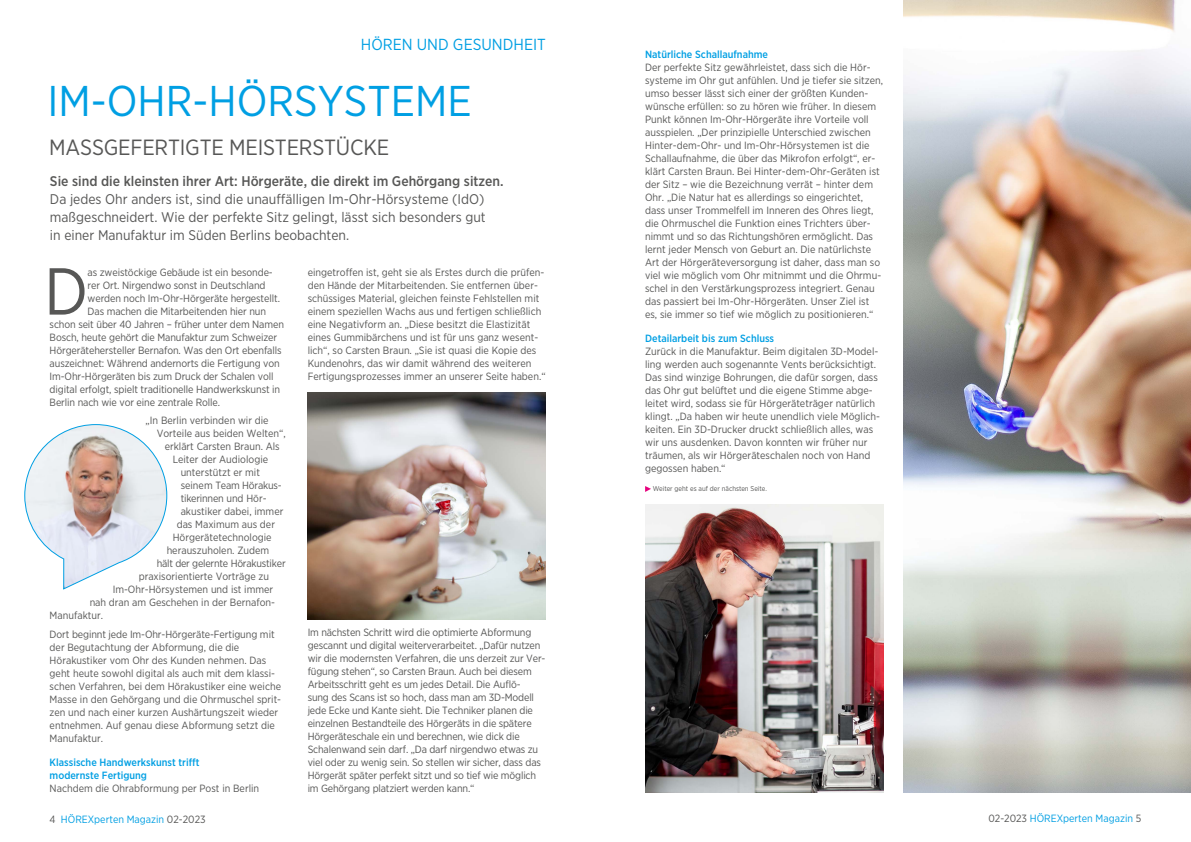
<style>
.page{position:relative;width:1191px;height:842px;background:#fff}
.page>*{position:absolute;margin:0;border:0;box-sizing:border-box;transform-origin:0 0}
.t1{font:66.2px "Gotham Narrow";color:#575756}
.t2{font:43px "Gotham Narrow";color:#009fe3}
.t3{font:22px "Gotham Narrow";letter-spacing:-.01em;color:#575756}
.t4{font:16px "Gotham Narrow";color:#009fe3}
.t5{font:14px/18px "Gotham Narrow";color:#575756;text-align:justify}
.t6{font:500 14px "Gotham Narrow";color:#575756}
.t7{font:10.5px/13px "Gotham Narrow";color:#575756}
.t8{font:500 10.5px/13px "Gotham Narrow";color:#009fe3}
.t9{font:10.5px "Gotham Narrow";letter-spacing:-.02em;color:#575756}
.t10{font:10.5px "Gotham Narrow";color:#009fe3}
.t11{font:7px "Gotham Narrow";color:#575756}
.s1{color:#575756}
</style>
<div class="page">
<svg style="left:24px;top:424px;width:144px;height:166px"></svg>
<svg style="left:645px;top:486px;width:6px;height:6px"></svg>
<img style="left:308px;top:393px;width:238px;height:226px">
<img style="left:645px;top:505px;width:238px;height:287px">
<img style="left:903px;top:0;width:288px;height:792px">
<h3 class="t4" style="left:361px;top:34px;width:186px">HÖREN UND GESUNDHEIT</h3>
<h2 class="t2" style="left:47px;top:74px;width:426px">IM-OHR-HÖRSYSTEME</h2>
<h3 class="t3" style="left:49px;top:134px;width:341px">MASSGEFERTIGTE MEISTERSTÜCKE</h3>
<h3 class="t6" style="left:50px;top:173px;width:455px">Sie sind die kleinsten ihrer Art: Hörgeräte, die direkt im Gehörgang sitzen.</h3>
<h3 class="t5" style="left:50px;top:190px;width:437px">Da jedes Ohr anders ist, sind die unauffälligen Im-Ohr-Hörsysteme (IdO) maßgeschneidert. Wie der perfekte Sitz gelingt, lässt sich besonders gut in einer Manufaktur im Süden Berlins beobachten.</h3>
<h1 class="t1" style="left:44px;top:250px;width:46px">D</h1>
<p class="t7" style="left:88px;top:265px;width:187px">as zweistöckige Gebäude ist ein besonde-</p>
<p class="t7" style="left:308px;top:265px;width:239px">eingetroffen ist, geht sie als Erstes durch die prüfen&shy;den Hände der Mitarbeitenden. Sie entfernen über&shy;schüssiges Material, gleichen feinste Fehlstellen mit einem speziellen Wachs aus und fertigen schließlich eine Negativform an. „Diese besitzt die Elastizität eines Gummibärchens und ist für uns ganz wesent&shy;lich“, so Carsten Braun. „Sie ist quasi die Kopie des Kundenohrs, das wir damit während des weiteren Fertigungsprozesses immer an unserer Seite haben.“</p>
<p class="t7" style="left:88px;top:278px;width:179px">rer Ort. Nirgendwo sonst in Deutschland</p>
<p class="t7" style="left:88px;top:291px;width:194px">werden noch Im-Ohr-Hörgeräte hergestellt.</p>
<p class="t7" style="left:88px;top:304px;width:180px">Das machen die Mitarbeitenden hier nun</p>
<p class="t7" style="left:50px;top:317px;width:236px">schon seit über 40 Jahren – früher unter dem Namen</p>
<p class="t7" style="left:50px;top:330px;width:229px">Bosch, heute gehört die Manufaktur zum Schweizer</p>
<p class="t7" style="left:50px;top:343px;width:233px">Hörgerätehersteller Bernafon. Was den Ort ebenfalls</p>
<p class="t7" style="left:50px;top:356px;width:232px">auszeichnet: Während andernorts die Fertigung von</p>
<p class="t7" style="left:50px;top:369px;width:225px">Im-Ohr-Hörgeräten bis zum Druck der Schalen voll</p>
<p class="t7" style="left:50px;top:382px;width:232px">digital erfolgt, spielt traditionelle Handwerkskunst in</p>
<p class="t7" style="left:50px;top:395px;width:172px">Berlin nach wie vor eine zentrale Rolle.</p>
<p class="t7" style="left:146px;top:414px;width:124px">„In Berlin verbinden wir die</p>
<p class="t7" style="left:157px;top:427px;width:130px">Vorteile aus beiden Welten“,</p>
<p class="t7" style="left:165px;top:440px;width:117px">erklärt Carsten Braun. Als</p>
<p class="t7" style="left:173px;top:453px;width:97px">Leiter der Audiologie</p>
<p class="t7" style="left:181px;top:466px;width:81px">unterstützt er mit</p>
<p class="t9" style="left:181px;top:479px;width:102px">seinem Team Hörakus-</p>
<p class="t9" style="left:181px;top:492px;width:87px">tikerinnen und Hör-</p>
<p class="t7" style="left:181px;top:505px;width:104px">akustiker dabei, immer</p>
<p class="t7" style="left:177px;top:518px;width:100px">das Maximum aus der</p>
<p class="t7" style="left:173px;top:531px;width:100px">Hörgerätetechnologie</p>
<p class="t7" style="left:167px;top:544px;width:104px">herauszuholen. Zudem</p>
<p class="t9" style="left:157px;top:557px;width:130px">hält der gelernte Hörakustiker</p>
<p class="t7" style="left:139px;top:570px;width:132px">praxisorientierte Vorträge zu</p>
<p class="t7" style="left:113px;top:583px;width:162px">Im-Ohr-Hörsystemen und ist immer</p>
<p class="t7" style="left:90px;top:596px;width:187px">nah dran am Geschehen in der Bernafon-</p>
<p class="t7" style="left:50px;top:609px;width:55px">Manufaktur.</p>
<p class="t7" style="left:50px;top:627px;width:233px">Dort beginnt jede Im-Ohr-Hörgeräte-Fertigung mit der Begutachtung der Abformung, die die Hörakustiker vom Ohr des Kunden nehmen. Das geht heute sowohl digital als auch mit dem klassi&shy;schen Verfahren, bei dem Hörakustiker eine weiche Masse in den Gehörgang und die Ohrmuschel sprit&shy;zen und nach einer kurzen Aushärtungszeit wieder entnehmen. Auf genau diese Abformung setzt die Manufaktur.</p>
<p class="t8" style="left:50px;top:756px;width:151px">Klassische Handwerkskunst trifft modernste Fertigung</p>
<p class="t7" style="left:50px;top:782px;width:211px">Nachdem die Ohrabformung per Post in Berlin</p>
<p class="t7" style="left:308px;top:626px;width:239px">Im nächsten Schritt wird die optimierte Abformung gescannt und digital weiterverarbeitet. „Dafür nutzen wir die modernsten Verfahren, die uns derzeit zur Ver&shy;fügung stehen“, so Carsten Braun. Auch bei diesem Arbeitsschritt geht es um jedes Detail. Die Auflö-<br>sung des Scans ist so hoch, dass man am 3D-Modell jede Ecke und Kante sieht. Die Techniker planen die einzelnen Bestandteile des Hörgeräts in die spätere Hörgeräteschale ein und berechnen, wie dick die Schalenwand sein darf. „Da darf nirgendwo etwas zu viel oder zu wenig sein. So stellen wir sicher, dass das Hörgerät später perfekt sitzt und so tief wie möglich im Gehörgang platziert werden kann.“</p>
<p class="t8" style="left:645px;top:48px;width:124px">Natürliche Schallaufnahme</p>
<p class="t7" style="left:645px;top:61px;width:239px">Der perfekte Sitz gewährleistet, dass sich die Hör&shy;systeme im Ohr gut anfühlen. Und je tiefer sie sitzen, umso besser lässt sich einer der größten Kunden&shy;wünsche erfüllen: so zu hören wie früher. In diesem Punkt können Im-Ohr-Hörgeräte ihre Vorteile voll ausspielen. „Der prinzipielle Unterschied zwischen Hinter-dem-Ohr- und Im-Ohr-Hörsystemen ist die Schallaufnahme, die über das Mikrofon erfolgt“, er&shy;klärt Carsten Braun. Bei Hinter-dem-Ohr-Geräten ist der Sitz – wie die Bezeichnung verrät – hinter dem Ohr. „Die Natur hat es allerdings so eingerichtet, dass unser Trommelfell im Inneren des Ohres liegt, die Ohrmuschel die Funktion eines Trichters über&shy;nimmt und so das Richtungshören ermöglicht. Das lernt jeder Mensch von Geburt an. Die natürlichste Art der Hörgeräteversorgung ist daher, dass man so viel wie möglich vom Ohr mitnimmt und die Ohrmu&shy;schel in den Verstärkungsprozess integriert. Genau das passiert bei Im-Ohr-Hörgeräten. Unser Ziel ist es, sie immer so tief wie möglich zu positionieren.“</p>
<p class="t8" style="left:645px;top:332px;width:131px">Detailarbeit bis zum Schluss</p>
<p class="t7" style="left:645px;top:345px;width:236px">Zurück in die Manufaktur. Beim digitalen 3D-Model&shy;ling werden auch sogenannte Vents berücksichtigt.<br>Das sind winzige Bohrungen, die dafür sorgen, dass das Ohr gut belüftet und die eigene Stimme abge&shy;leitet wird, sodass sie für Hörgeräteträger natürlich klingt. „Da haben wir heute unendlich viele Möglich&shy;keiten. Ein 3D-Drucker druckt schließlich alles, was wir uns ausdenken. Davon konnten wir früher nur träumen, als wir Hörgeräteschalen noch von Hand gegossen haben.“</p>
<p class="t11" style="left:653px;top:484px;width:116px">Weiter geht es auf der nächsten Seite.</p>
<p class="t10" style="left:49px;top:812px;width:158px"><span class="s1">4</span> HÖREXperten Magazin <span class="s1">02-2023</span></p>
<p class="t10" style="left:988px;top:812px;width:154px"><span class="s1">02-2023</span> HÖREXperten Magazin <span class="s1">5</span></p>
</div>
